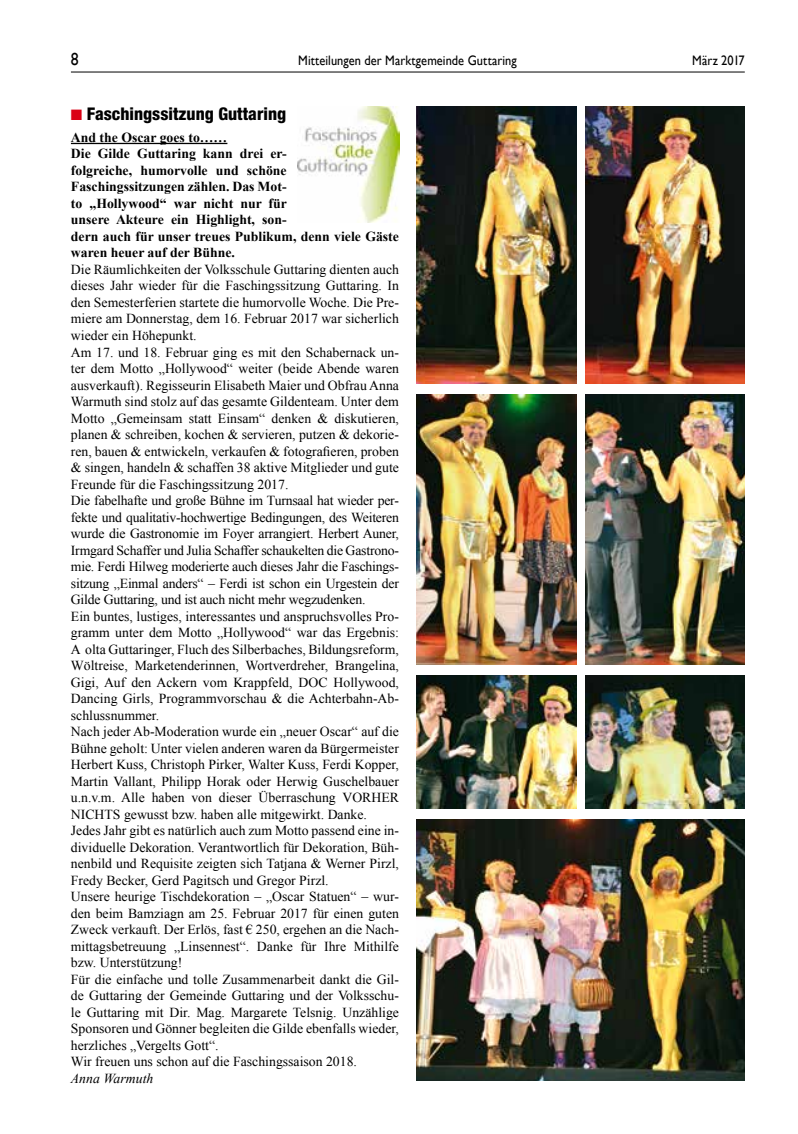
<style>
.page{position:relative;width:798px;height:1134px;background:#fff}
.page>*{position:absolute;margin:0;border:0;box-sizing:border-box;transform-origin:0 0}
.t1{font:800 condensed 17.5px "Helvetica Neue";color:#000}
.t2{font:17.5px "Gill Sans";color:#000;scale:.9 1}
.t3{font:13.75px/16.5px "Times New Roman";color:#000}
.t4{font:700 13.75px/16.5px "Times New Roman";color:#000}
.t5{font:13.75px "Gill Sans";letter-spacing:.005em;color:#000;scale:.9 1}
.t6{font:italic 13.75px "Times New Roman";color:#000}
.s1{color:#da0015}
</style>
<div class="page">
<hr style="left:71px;top:72px;width:673px;height:1px;background:#000">
<hr style="left:71px;top:143px;width:156px;height:1px;background:#000">
<img style="left:416px;top:106px;width:160px;height:278px">
<img style="left:585px;top:106px;width:159px;height:278px">
<img style="left:416px;top:819px;width:328px;height:262px">
<img style="left:416px;top:395px;width:160px;height:269px">
<img style="left:585px;top:675px;width:159px;height:133px">
<img style="left:585px;top:395px;width:159px;height:269px">
<img style="left:416px;top:675px;width:160px;height:133px">
<img style="left:297px;top:106px;width:102px;height:116px">
<p class="t2" style="left:71px;top:49px;width:10px">8</p>
<p class="t5" style="left:298px;top:53px;width:244px">Mitteilungen der Marktgemeinde Guttaring</p>
<p class="t5" style="left:692px;top:53px;width:60px">März 2017</p>
<p class="t1" style="left:71px;top:103px;width:217px"><span class="s1">■</span> Faschingssitzung Guttaring</p>
<p class="t4" style="left:71px;top:129px;width:329px">And the Oscar goes to……<br>Die Gilde Guttaring kann drei er-<br>folgreiche, humorvolle und schöne Faschingssitzungen zählen. Das Mot-<br>to „Hollywood“ war nicht nur für<br>unsere Akteure ein Highlight, son-<br>dern auch für unser treues Publikum, denn viele Gäste waren heuer auf der Bühne.</p>
<p class="t3" style="left:71px;top:261px;width:329px">Die Räumlichkeiten der Volksschule Guttaring dienten auch dieses Jahr wieder für die Faschingssitzung Guttaring. In den Semesterferien startete die humorvolle Woche. Die Pre&shy;miere am Donnerstag, dem 16. Februar 2017 war sicherlich wieder ein Höhepunkt.<br>Am 17. und 18. Februar ging es mit den Schabernack un&shy;ter dem Motto „Hollywood“ weiter (beide Abende waren ausverkauft). Regisseurin Elisabeth Maier und Obfrau Anna Warmuth sind stolz auf das gesamte Gildenteam. Unter dem Motto „Gemeinsam statt Einsam“ denken &amp; diskutieren, planen &amp; schreiben, kochen &amp; servieren, putzen &amp; dekorie&shy;ren, bauen &amp; entwickeln, verkaufen &amp; fotografieren, proben &amp; singen, handeln &amp; schaffen 38 aktive Mitglieder und gute Freunde für die Faschingssitzung 2017.<br>Die fabelhafte und große Bühne im Turnsaal hat wieder per&shy;fekte und qualitativ-hochwertige Bedingungen, des Weiteren wurde die Gastronomie im Foyer arrangiert. Herbert Auner, Irmgard Schaffer und Julia Schaffer schaukelten die Gastrono&shy;mie. Ferdi Hilweg moderierte auch dieses Jahr die Faschings&shy;sitzung „Einmal anders“ – Ferdi ist schon ein Urgestein der Gilde Guttaring, und ist auch nicht mehr wegzudenken.<br>Ein buntes, lustiges, interessantes und anspruchsvolles Pro&shy;gramm unter dem Motto „Hollywood“ war das Ergebnis:<br>A olta Guttaringer, Fluch des Silberbaches, Bildungsreform, Wöltreise, Marketenderinnen, Wortverdreher, Brangelina, Gigi, Auf den Ackern vom Krappfeld, DOC Hollywood, Dancing Girls, Programmvorschau &amp; die Achterbahn-Ab&shy;schlussnummer.<br>Nach jeder Ab-Moderation wurde ein „neuer Oscar“ auf die Bühne geholt: Unter vielen anderen waren da Bürgermeister Herbert Kuss, Christoph Pirker, Walter Kuss, Ferdi Kopper, Martin Vallant, Philipp Horak oder Herwig Guschelbauer u.n.v.m. Alle haben von dieser Überraschung VORHER NICHTS gewusst bzw. haben alle mitgewirkt. Danke.<br>Jedes Jahr gibt es natürlich auch zum Motto passend eine in&shy;dividuelle Dekoration. Verantwortlich für Dekoration, Büh&shy;nenbild und Requisite zeigten sich Tatjana &amp; Werner Pirzl, Fredy Becker, Gerd Pagitsch und Gregor Pirzl.<br>Unsere heurige Tischdekoration – „Oscar Statuen“ – wur&shy;den beim Bamziagn am 25. Februar 2017 für einen guten Zweck verkauft. Der Erlös, fast € 250, ergehen an die Nach&shy;mittagsbetreuung „Linsennest“. Danke für Ihre Mithilfe bzw. Unterstützung!<br>Für die einfache und tolle Zusammenarbeit dankt die Gil&shy;de Guttaring der Gemeinde Guttaring und der Volksschu&shy;le Guttaring mit Dir. Mag. Margarete Telsnig. Unzählige Sponsoren und Gönner begleiten die Gilde ebenfalls wieder, herzliches „Vergelts Gott“.<br>Wir freuen uns schon auf die Faschingssaison 2018.</p>
<p class="t6" style="left:71px;top:1068px;width:84px">Anna Warmuth</p>
</div>
